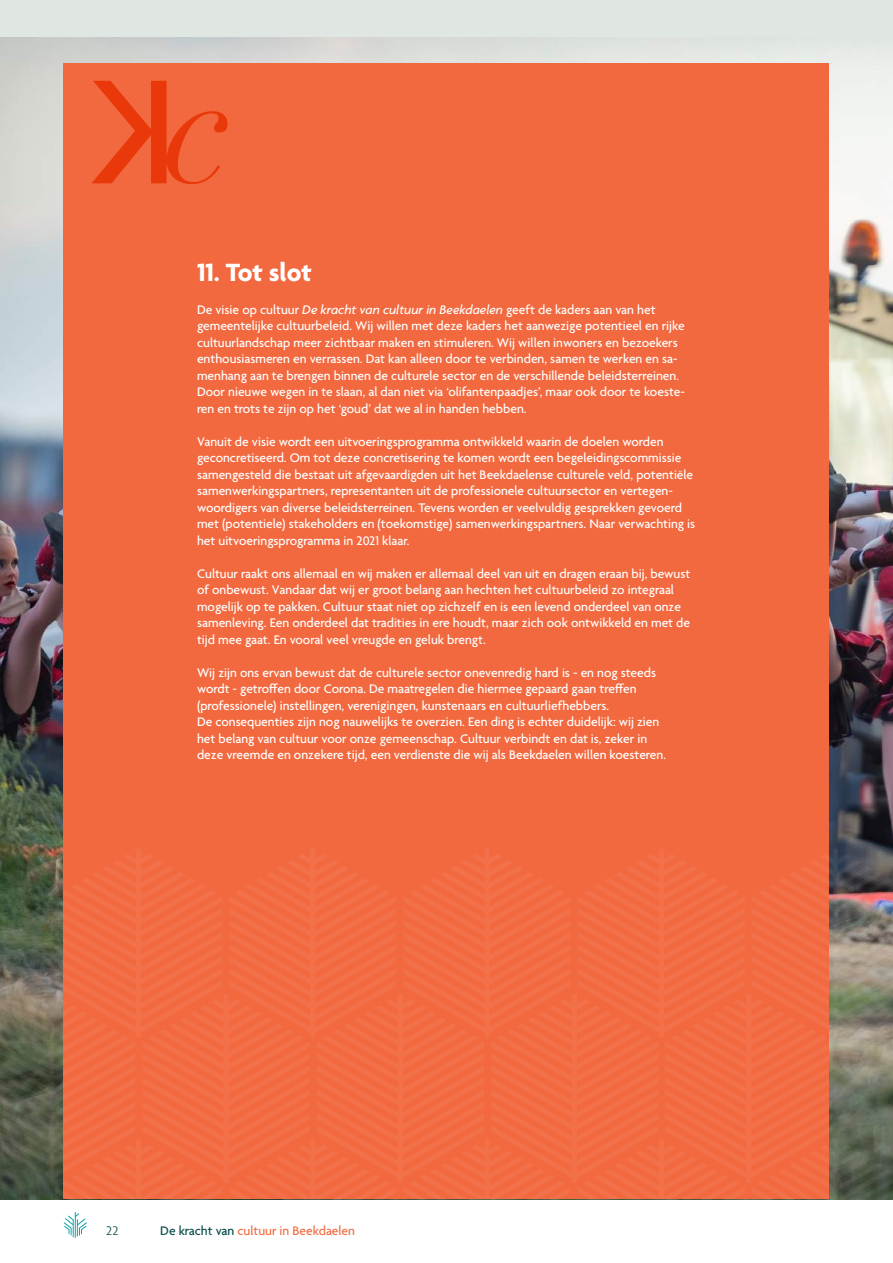
<style>
.page{position:relative;width:893px;height:1263px;background:#fff}
.page>*{position:absolute;margin:0;border:0;box-sizing:border-box;transform-origin:0 0}
.t1{font:700 27px "Agenda";letter-spacing:-.005em;color:#fff}
.t2{font:500 13.5px/16.5px "Agenda";color:#fff}
.t3{font:500 13.5px "Agenda";color:#f2693f}
.t4{font:300 13.5px "Agenda";color:#054a46}
.s1{font-style:italic}
.s2{color:#054a46}
</style>
<div class="page">
<div style="left:0;top:0;width:893px;height:1144px;background:#e0e6e2"></div>
<img style="left:0;top:37px;width:893px;height:812px">
<div style="left:64px;top:64px;width:765px;height:1135px;background:#f2693f"></div>
<svg style="left:0;top:849px;width:893px;height:389px"></svg>
<svg style="left:92px;top:81px;width:135px;height:103px"></svg>
<h1 class="t1" style="left:197px;top:257px;width:116px">11. Tot slot</h1>
<p class="t2" style="left:197px;top:302px;width:489px">De visie op cultuur <span class="s1">De kracht van cultuur in Beekdaelen</span> geeft de kaders aan van het gemeentelijke cultuurbeleid. Wij willen met deze kaders het aanwezige potentieel en rijke cultuurlandschap meer zichtbaar maken en stimuleren. Wij willen inwoners en bezoekers enthousiasmeren en verrassen. Dat kan alleen door te verbinden, samen te werken en sa&shy;menhang aan te brengen binnen de culturele sector en de verschillende beleidsterreinen.<br>Door nieuwe wegen in te slaan, al dan niet via ‘olifantenpaadjes’, maar ook door te koeste&shy;ren en trots te zijn op het ‘goud’ dat we al in handen hebben.</p>
<p class="t2" style="left:197px;top:434px;width:500px">Vanuit de visie wordt een uitvoeringsprogramma ontwikkeld waarin de doelen worden geconcretiseerd. Om tot deze concretisering te komen wordt een begeleidingscommissie samengesteld die bestaat uit afgevaardigden uit het Beekdaelense culturele veld, potentiële samenwerkingspartners, representanten uit de professionele cultuursector en vertegen&shy;woordigers van diverse beleidsterreinen. Tevens worden er veelvuldig gesprekken gevoerd met (potentiele) stakeholders en (toekomstige) samenwerkingspartners. Naar verwachting is het uitvoeringsprogramma in 2021 klaar.</p>
<p class="t2" style="left:197px;top:566px;width:495px">Cultuur raakt ons allemaal en wij maken er allemaal deel van uit en dragen eraan bij, bewust of onbewust. Vandaar dat wij er groot belang aan hechten het cultuurbeleid zo integraal mogelijk op te pakken. Cultuur staat niet op zichzelf en is een levend onderdeel van onze samenleving. Een onderdeel dat tradities in ere houdt, maar zich ook ontwikkeld en met de tijd mee gaat. En vooral veel vreugde en geluk brengt.</p>
<p class="t2" style="left:197px;top:665px;width:470px">Wij zijn ons ervan bewust dat de culturele sector onevenredig hard is - en nog steeds wordt - getroffen door Corona. De maatregelen die hiermee gepaard gaan treffen (professionele) instellingen, verenigingen, kunstenaars en cultuurliefhebbers.<br>De consequenties zijn nog nauwelijks te overzien. Een ding is echter duidelijk: wij zien het belang van cultuur voor onze gemeenschap. Cultuur verbindt en dat is, zeker in deze vreemde en onzekere tijd, een verdienste die wij als Beekdaelen willen koesteren.</p>
<p class="t4" style="left:106px;top:1223px;width:14px">22</p>
<p class="t3" style="left:160px;top:1223px;width:196px"><span class="s2">De kracht van</span> cultuur in Beekdaelen</p>
</div>
